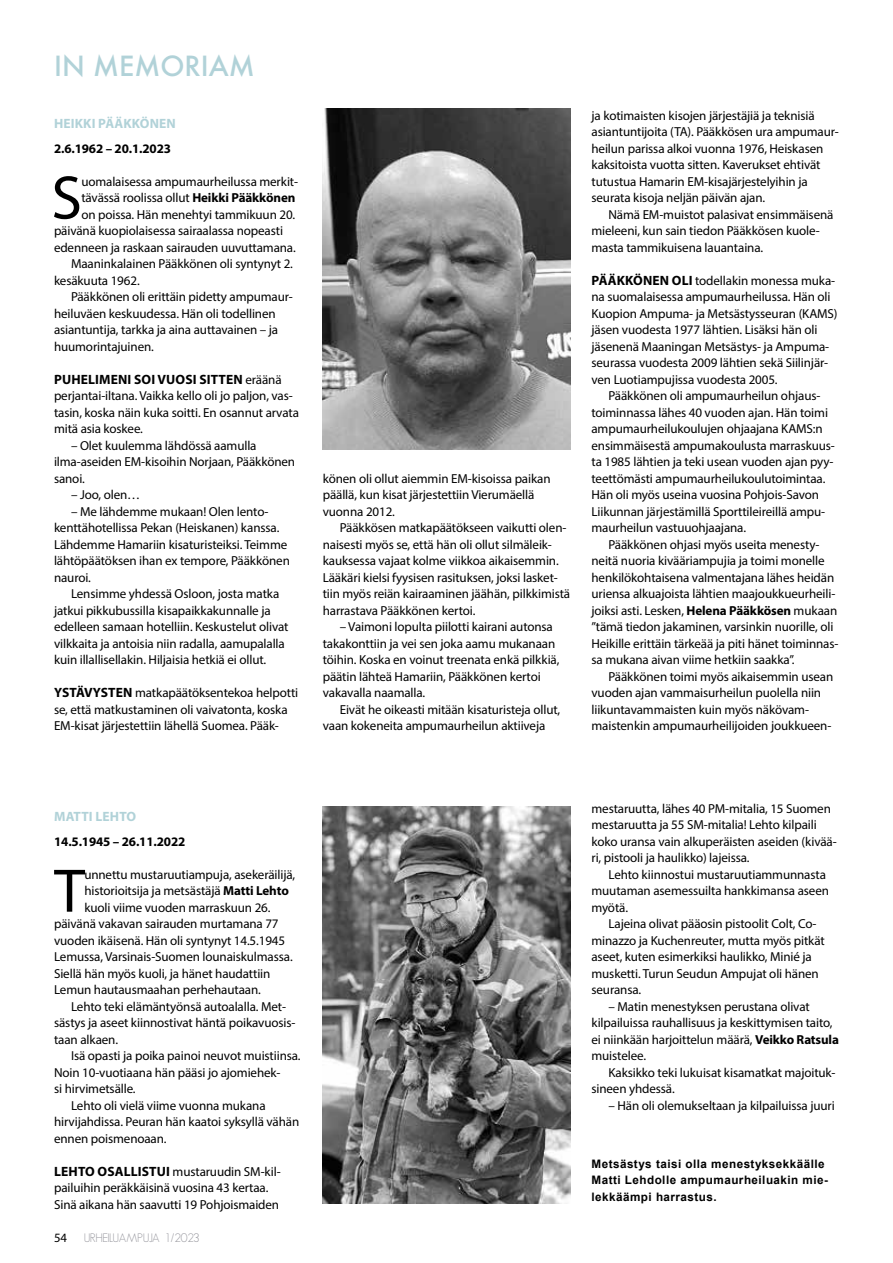
<style>
.page{position:relative;width:893px;height:1263px;background:#fff}
.page>*{position:absolute;margin:0;border:0;box-sizing:border-box;transform-origin:0 0}
.t1{font:61.95px "Myriad Pro";color:#000}
.t2{font:500 27px "Futura";color:#b1d2d8}
.t3{font:700 13.5px "Myriad Pro";letter-spacing:.01em;color:#000}
.t4{font:700 13.5px "Myriad Pro";letter-spacing:.01em;color:#b1d2d8}
.t5{font:13.05px/16.5px "Myriad Pro";letter-spacing:-.01em;color:#000}
.t6{font:700 13.05px "Myriad Pro";letter-spacing:-.01em;color:#000}
.t7{font:12.75px "Myriad Pro";color:#000}
.t8{font:300 12px "Geosans";letter-spacing:-.03em;color:#93939a}
.t9{font:700 11.7px/16.5px "Arial";letter-spacing:.04em;color:#000}
.s1{font-weight:700}
.s2{font-weight:400;font-size:13.05px}
.s3{font-weight:700;font-size:13.5px}
</style>
<div class="page">
<img style="left:323px;top:108px;width:247px;height:342px">
<img style="left:323px;top:806px;width:247px;height:397px">
<h2 class="t2" style="left:54px;top:48px;width:202px">IN MEMORIAM</h2>
<p class="t4" style="left:54px;top:114px;width:123px">HEIKKI PÄÄKKÖNEN</p>
<p class="t6" style="left:54px;top:140px;width:119px">2.6.1962 – 20.1.2023</p>
<h1 class="t1" style="left:51px;top:160px;width:32px">S</h1>
<p class="t5" style="left:81px;top:173px;width:218px">uomalaisessa ampumaurheilussa merkit-</p>
<p class="t5" style="left:81px;top:189px;width:216px">tävässä roolissa ollut <span class="s1">Heikki Pääkkönen</span></p>
<p class="t5" style="left:81px;top:206px;width:215px">on poissa. Hän menehtyi tammikuun 20.</p>
<p class="t5" style="left:54px;top:222px;width:231px">päivänä kuopiolaisessa sairaalassa nopeasti</p>
<p class="t5" style="left:54px;top:239px;width:243px">edenneen ja raskaan sairauden uuvuttamana.</p>
<p class="t5" style="left:71px;top:255px;width:223px">Maaninkalainen Pääkkönen oli syntynyt 2.</p>
<p class="t5" style="left:54px;top:272px;width:87px">kesäkuuta 1962.</p>
<p class="t5" style="left:71px;top:288px;width:223px">Pääkkönen oli erittäin pidetty ampumaur-</p>
<p class="t5" style="left:54px;top:305px;width:223px">heiluväen keskuudessa. Hän oli todellinen</p>
<p class="t5" style="left:54px;top:321px;width:226px">asiantuntija, tarkka ja aina auttavainen – ja</p>
<p class="t5" style="left:54px;top:338px;width:101px">huumorintajuinen.</p>
<p class="t3" style="left:54px;top:370px;width:229px">PUHELIMENI SOI VUOSI SITTEN <span class="s2">eräänä</span></p>
<p class="t5" style="left:54px;top:387px;width:246px">perjantai-iltana. Vaikka kello oli jo paljon, vas&shy;tasin, koska näin kuka soitti. En osannut arvata mitä asia koskee.</p>
<p class="t5" style="left:54px;top:437px;width:243px;text-indent:17px">– Olet kuulemma lähdössä aamulla ilma-aseiden EM-kisoihin Norjaan, Pääkkönen sanoi.</p>
<p class="t5" style="left:71px;top:486px;width:71px">– Joo, olen…</p>
<p class="t5" style="left:54px;top:503px;width:237px;text-indent:17px">– Me lähdemme mukaan! Olen lento&shy;kenttähotellissa Pekan (Heiskanen) kanssa.<br>Lähdemme Hamariin kisaturisteiksi. Teimme lähtöpäätöksen ihan ex tempore, Pääkkönen nauroi.</p>
<p class="t5" style="left:54px;top:585px;width:236px;text-indent:17px">Lensimme yhdessä Osloon, josta matka jatkui pikkubussilla kisapaikkakunnalle ja edelleen samaan hotelliin. Keskustelut olivat vilkkaita ja antoisia niin radalla, aamupalalla kuin illallisellakin. Hiljaisia hetkiä ei ollut.</p>
<p class="t5" style="left:54px;top:684px;width:246px"><span class="s3">YSTÄVYSTEN</span> matkapäätöksentekoa helpotti se, että matkustaminen oli vaivatonta, koska<br>EM-kisat järjestettiin lähellä Suomea. Pääk-</p>
<p class="t5" style="left:323px;top:470px;width:229px">könen oli ollut aiemmin EM-kisoissa paikan päällä, kun kisat järjestettiin Vierumäellä vuonna 2012.</p>
<p class="t5" style="left:323px;top:519px;width:249px;text-indent:17px">Pääkkösen matkapäätökseen vaikutti olen&shy;naisesti myös se, että hän oli ollut silmäleik&shy;kauksessa vajaat kolme viikkoa aikaisemmin.<br>Lääkäri kielsi fyysisen rasituksen, joksi lasket&shy;tiin myös reiän kairaaminen jäähän, pilkkimistä harrastava Pääkkönen kertoi.</p>
<p class="t5" style="left:323px;top:618px;width:238px;text-indent:17px">– Vaimoni lopulta piilotti kairani autonsa takakonttiin ja vei sen joka aamu mukanaan töihin. Koska en voinut treenata enkä pilkkiä, päätin lähteä Hamariin, Pääkkönen kertoi vakavalla naamalla.</p>
<p class="t5" style="left:323px;top:701px;width:239px;text-indent:17px">Eivät he oikeasti mitään kisaturisteja ollut, vaan kokeneita ampumaurheilun aktiiveja</p>
<p class="t5" style="left:591px;top:107px;width:249px">ja kotimaisten kisojen järjestäjiä ja teknisiä asiantuntijoita (TA). Pääkkösen ura ampumaur&shy;heilun parissa alkoi vuonna 1976, Heiskasen kaksitoista vuotta sitten. Kaverukset ehtivät tutustua Hamarin EM-kisajärjestelyihin ja seurata kisoja neljän päivän ajan.</p>
<p class="t5" style="left:591px;top:206px;width:243px;text-indent:17px">Nämä EM-muistot palasivat ensimmäisenä mieleeni, kun sain tiedon Pääkkösen kuole&shy;masta tammikuisena lauantaina.</p>
<p class="t5" style="left:591px;top:272px;width:248px"><span class="s3">PÄÄKKÖNEN OLI</span> todellakin monessa muka&shy;na suomalaisessa ampumaurheilussa. Hän oli Kuopion Ampuma- ja Metsästysseuran (KAMS) jäsen vuodesta 1977 lähtien. Lisäksi hän oli jäsenenä Maaningan Metsästys- ja Ampuma&shy;seurassa vuodesta 2009 lähtien sekä Siilinjär&shy;ven Luotiampujissa vuodesta 2005.</p>
<p class="t5" style="left:591px;top:387px;width:245px;text-indent:17px">Pääkkönen oli ampumaurheilun ohjaus&shy;toiminnassa lähes 40 vuoden ajan. Hän toimi ampumaurheilukoulujen ohjaajana KAMS:n ensimmäisestä ampumakoulusta marraskuus&shy;ta 1985 lähtien ja teki usean vuoden ajan pyy&shy;teettömästi ampumaurheilukoulutoimintaa.<br>Hän oli myös useina vuosina Pohjois-Savon Liikunnan järjestämillä Sporttileireillä ampu&shy;maurheilun vastuuohjaajana.</p>
<p class="t5" style="left:591px;top:536px;width:248px;text-indent:17px">Pääkkönen ohjasi myös useita menesty&shy;neitä nuoria kivääriampujia ja toimi monelle henkilökohtaisena valmentajana lähes heidän uriensa alkuajoista lähtien maajoukkueurheili&shy;joiksi asti. Lesken, <span class="s1">Helena Pääkkösen</span> mukaan ”tämä tiedon jakaminen, varsinkin nuorille, oli Heikille erittäin tärkeää ja piti hänet toiminnas&shy;sa mukana aivan viime hetkiin saakka”.</p>
<p class="t5" style="left:591px;top:668px;width:243px;text-indent:17px">Pääkkönen toimi myös aikaisemmin usean vuoden ajan vammaisurheilun puolella niin liikuntavammaisten kuin myös näkövam&shy;maistenkin ampumaurheilijoiden joukkueen-</p>
<p class="t4" style="left:54px;top:807px;width:83px">MATTI LEHTO</p>
<p class="t6" style="left:54px;top:833px;width:133px">14.5.1945 – 26.11.2022</p>
<h1 class="t1" style="left:54px;top:853px;width:32px">T</h1>
<p class="t5" style="left:84px;top:866px;width:212px">unnettu mustaruutiampuja, asekeräilijä,</p>
<p class="t5" style="left:84px;top:882px;width:206px">historioitsija ja metsästäjä <span class="s1">Matti Lehto</span></p>
<p class="t5" style="left:84px;top:899px;width:188px">kuoli viime vuoden marraskuun 26.</p>
<p class="t5" style="left:54px;top:915px;width:226px">päivänä vakavan sairauden murtamana 77</p>
<p class="t5" style="left:54px;top:932px;width:233px">vuoden ikäisenä. Hän oli syntynyt 14.5.1945</p>
<p class="t5" style="left:54px;top:948px;width:240px">Lemussa, Varsinais-Suomen lounaiskulmassa.</p>
<p class="t5" style="left:54px;top:965px;width:218px">Siellä hän myös kuoli, ja hänet haudattiin</p>
<p class="t5" style="left:54px;top:981px;width:208px">Lemun hautausmaahan perhehautaan.</p>
<p class="t5" style="left:71px;top:998px;width:216px">Lehto teki elämäntyönsä autoalalla. Met-</p>
<p class="t5" style="left:54px;top:1014px;width:243px">sästys ja aseet kiinnostivat häntä poikavuosis-</p>
<p class="t5" style="left:54px;top:1031px;width:65px">taan alkaen.</p>
<p class="t5" style="left:71px;top:1047px;width:231px">Isä opasti ja poika painoi neuvot muistiinsa.</p>
<p class="t5" style="left:54px;top:1064px;width:228px">Noin 10-vuotiaana hän pääsi jo ajomiehek-</p>
<p class="t5" style="left:54px;top:1080px;width:83px">si hirvimetsälle.</p>
<p class="t5" style="left:71px;top:1097px;width:196px">Lehto oli vielä viime vuonna mukana</p>
<p class="t5" style="left:54px;top:1113px;width:247px">hirvijahdissa. Peuran hän kaatoi syksyllä vähän</p>
<p class="t5" style="left:54px;top:1130px;width:114px">ennen poismenoaan.</p>
<p class="t5" style="left:54px;top:1163px;width:228px"><span class="s3">LEHTO OSALLISTUI</span> mustaruudin SM-kil&shy;pailuihin peräkkäisinä vuosina 43 kertaa.<br>Sinä aikana hän saavutti 19 Pohjoismaiden</p>
<p class="t7" style="left:54px;top:1230px;width:15px">54</p>
<p class="t8" style="left:84px;top:1231px;width:117px">URHEILUAMPUJA 1/2023</p>
<p class="t5" style="left:591px;top:800px;width:247px">mestaruutta, lähes 40 PM-mitalia, 15 Suomen mestaruutta ja 55 SM-mitalia! Lehto kilpaili koko uransa vain alkuperäisten aseiden (kivää&shy;ri, pistooli ja haulikko) lajeissa.</p>
<p class="t5" style="left:591px;top:866px;width:239px;text-indent:17px">Lehto kiinnostui mustaruutiammunnasta muutaman asemessuilta hankkimansa aseen myötä.</p>
<p class="t5" style="left:591px;top:915px;width:235px;text-indent:17px">Lajeina olivat pääosin pistoolit Colt, Co&shy;minazzo ja Kuchenreuter, mutta myös pitkät aseet, kuten esimerkiksi haulikko, Minié ja musketti. Turun Seudun Ampujat oli hänen seuransa.</p>
<p class="t5" style="left:591px;top:998px;width:249px;text-indent:17px">– Matin menestyksen perustana olivat kilpailuissa rauhallisuus ja keskittymisen taito, ei niinkään harjoittelun määrä, <span class="s1">Veikko Ratsula </span>muistelee.</p>
<p class="t5" style="left:591px;top:1064px;width:245px;text-indent:17px">Kaksikko teki lukuisat kisamatkat majoituk&shy;sineen yhdessä.</p>
<p class="t5" style="left:608px;top:1097px;width:228px">– Hän oli olemukseltaan ja kilpailuissa juuri</p>
<p class="t9" style="left:591px;top:1156px;width:238px">Metsästys taisi olla menestyksekkäälle<br>Matti Lehdolle ampumaurheiluakin mie&shy;lekkäämpi harrastus.</p>
</div>
